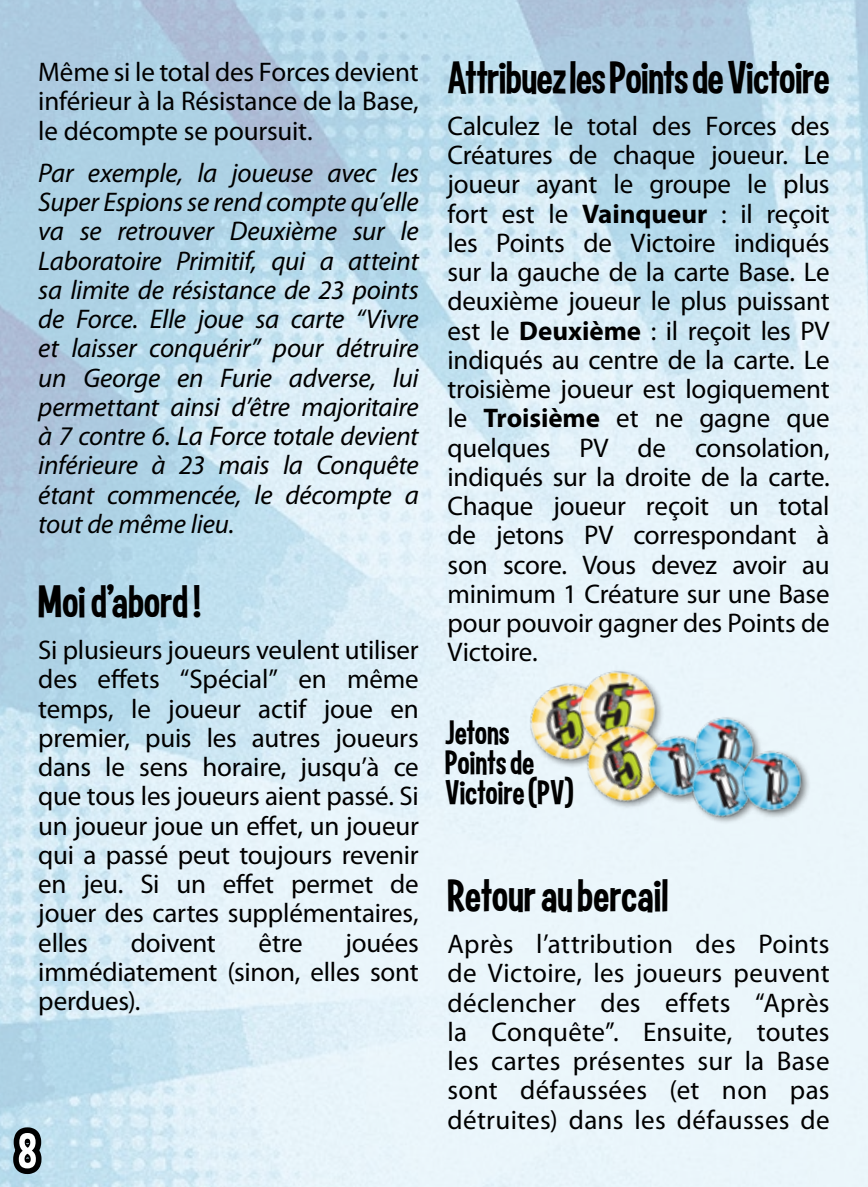
<style>
.page{position:relative;width:868px;height:1187px;background:#fff}
.page>*{position:absolute;margin:0;border:0;box-sizing:border-box;transform-origin:0 0}
.t1{font:54px "Curse Casual JVE";color:#fff}
.t2{font:49.5px "Curse Casual JVE";letter-spacing:-.01em;color:#000}
.t3{font:36.9px/29.9px "Curse Casual JVE";letter-spacing:-.005em;color:#000}
.t4{font:27px/29.2px "Myriad Pro";letter-spacing:-.005em;color:#000;text-align:justify}
.t5{font:italic 27px/29.2px "Myriad Pro";letter-spacing:-.01em;color:#000;text-align:justify}
.s1{font-weight:700}
</style>
<div class="page">
<img style="left:0;top:0;width:867px;height:1186px">
<svg style="left:8px;top:1121px;width:43px;height:58px"></svg>
<img style="left:515px;top:671px;width:54px;height:105px">
<img style="left:569px;top:663px;width:95px;height:44px">
<img style="left:568px;top:707px;width:114px;height:114px">
<img style="left:635px;top:724px;width:50px;height:84px">
<img style="left:685px;top:710px;width:77px;height:31px">
<img style="left:675px;top:741px;width:92px;height:91px">
<div style="left:739px;top:748px;width:72px;height:71px;background:#eaf5fa"></div>
<img style="left:733px;top:744px;width:76px;height:74px">
<p class="t4" style="left:38px;top:57px;width:382px">Même si le total des Forces devient inférieur à la Résistance de la Base, le décompte se poursuit.</p>
<p class="t5" style="left:38px;top:158px;width:382px">Par exemple, la joueuse avec les Super Espions se rend compte qu’elle va se retrouver Deuxième sur le Laboratoire Primitif, qui a atteint sa limite de résistance de 23 points de Force. Elle joue sa carte “Vivre et laisser conquérir” pour détruire un George en Furie adverse, lui permettant ainsi d’être majoritaire à 7 contre 6. La Force totale devient inférieure à 23 mais la Conquête étant commencée, le décompte a tout de même lieu.</p>
<h2 class="t2" style="left:38px;top:575px;width:164px">Moi d’abord !</h2>
<p class="t4" style="left:38px;top:635px;width:382px">Si plusieurs joueurs veulent utiliser des effets “Spécial” en même temps, le joueur actif joue en premier, puis les autres joueurs dans le sens horaire, jusqu’à ce que tous les joueurs aient passé. Si un joueur joue un effet, un joueur qui a passé peut toujours revenir en jeu. Si un effet permet de jouer des cartes supplémentaires, elles</p>
<p class="t4" style="left:131px;top:927px;width:87px">doivent</p>
<p class="t4" style="left:258px;top:927px;width:46px">être</p>
<p class="t4" style="left:38px;top:927px;width:382px;text-indent:307px">jouées immédiatement (sinon, elles sont perdues).</p>
<h1 class="t1" style="left:18px;top:1122px;width:20px">8</h1>
<h2 class="t2" style="left:447px;top:51px;width:383px">Attribuez les Points de Victoire</h2>
<p class="t4" style="left:447px;top:111px;width:383px">Calculez le total des Forces des Créatures de chaque joueur. Le joueur ayant le groupe le plus fort est le <span class="s1">Vainqueur</span> : il reçoit les Points de Victoire indiqués sur la gauche de la carte Base. Le deuxième joueur le plus puissant est le <span class="s1">Deuxième</span> : il reçoit les PV indiqués au centre de la carte. Le troisième joueur est logiquement le <span class="s1">Troisième</span> et ne gagne que quelques PV de consolation, indiqués sur la droite de la carte.<br>Chaque joueur reçoit un total de jetons PV correspondant à son score. Vous devez avoir au minimum 1 Créature sur une Base pour pouvoir gagner des Points de Victoire.</p>
<h3 class="t3" style="left:445px;top:717px;width:130px">Jetons<br>Points de<br>Victoire (PV)</h3>
<h2 class="t2" style="left:447px;top:869px;width:222px">Retour au bercail</h2>
<p class="t4" style="left:447px;top:929px;width:383px">Après l’attribution des Points de Victoire, les joueurs peuvent déclencher des effets “Après la Conquête”. Ensuite, toutes les cartes présentes sur la Base sont défaussées (et non pas détruites) dans les défausses de</p>
</div>
